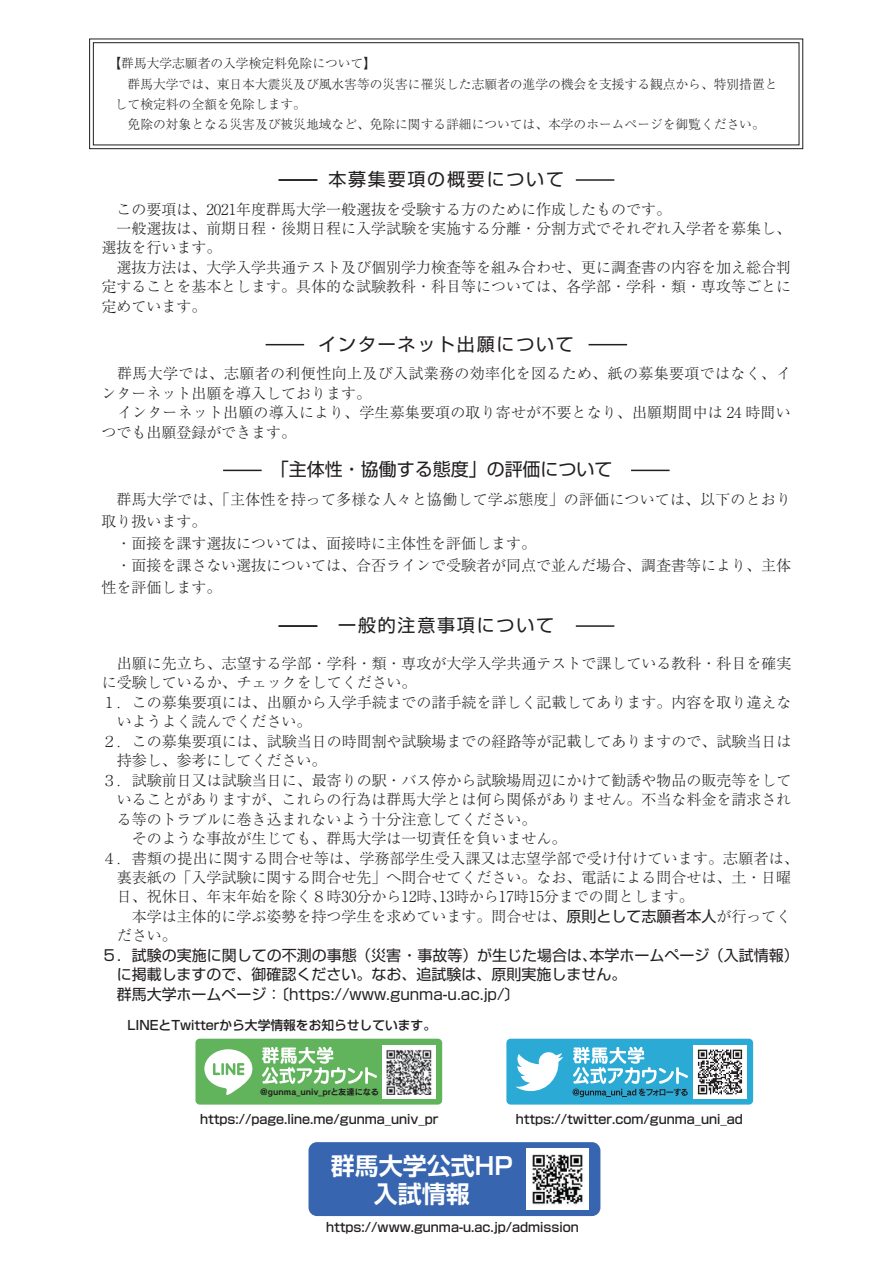
<style>
.page{position:relative;width:893px;height:1263px;background:#fff}
.page>*{position:absolute;margin:0;border:0;box-sizing:border-box;transform-origin:0 0}
.t1{font:24px/28.5px "Shin Go Pro De Bold 90 msp RKSJ H";color:#fff;text-align:center}
.t2{font:18px "Shin Go Pro Regular 90 msp RKSJ H";letter-spacing:.1em;color:#231f20}
.t3{font:18px "Shin Go Pro Regular 90 msp RKSJ H";color:#231f20}
.t4{font:15px/19.5px "Ryumin Pro Light 90 msp RKSJ H";color:#231f20}
.t5{font:15px/19.5px "Shin Go Pro Regular 90 msp RKSJ H";color:#231f20}
.t6{font:15px/19.5px "Ryumin Pro Light 90 msp RKSJ H";letter-spacing:.025em;color:#231f20}
.t7{font:12.75px/20.2px "Ryumin Pro Light 90 msp RKSJ H";color:#231f20}
.t8{font:12.75px "Shin Go Pro Medium 90 msp RKSJ H";color:#231f20}
.t9{font:8.25px "Rodin Pro B 90 msp RKSJ H";color:#221e1f}
.s1{font-family:"Shin Go Pro Regular 90 msp RKSJ H"}
</style>
<div class="page">
<hr style="left:278px;top:179px;width:39px;height:2px;background:#231f20">
<hr style="left:576px;top:179px;width:38px;height:2px;background:#231f20">
<hr style="left:279px;top:179px;width:39px;height:2px;background:#231f20">
<hr style="left:266px;top:344px;width:38px;height:1px;background:#231f20">
<hr style="left:588px;top:344px;width:39px;height:1px;background:#231f20">
<hr style="left:223px;top:470px;width:39px;height:1px;background:#231f20">
<hr style="left:631px;top:470px;width:38px;height:1px;background:#231f20">
<hr style="left:278px;top:625px;width:39px;height:2px;background:#231f20">
<hr style="left:576px;top:625px;width:38px;height:2px;background:#231f20">
<hr style="left:279px;top:625px;width:39px;height:2px;background:#231f20">
<div style="left:506px;top:1039px;width:247px;height:66px;background:#2caad6;border-radius:4px"></div>
<div style="left:195px;top:1039px;width:247px;height:66px;background:#61b45c;border-radius:4px"></div>
<svg style="left:204px;top:1049px;width:48px;height:46px"></svg>
<svg style="left:262px;top:1047px;width:115px;height:37px"></svg>
<div style="left:383px;top:1045px;width:53px;height:53px;background:#fff"></div>
<svg style="left:573px;top:1047px;width:115px;height:50px"></svg>
<div style="left:693px;top:1045px;width:54px;height:53px;background:#fff"></div>
<svg style="left:515px;top:1052px;width:48px;height:39px"></svg>
<img style="left:387px;top:1050px;width:45px;height:44px">
<svg style="left:89px;top:38px;width:714px;height:111px"></svg>
<img style="left:697px;top:1049px;width:46px;height:46px">
<div style="left:308px;top:1142px;width:292px;height:74px;background:#3865b0;border-radius:8px"></div>
<img style="left:527px;top:1148px;width:61px;height:62px">
<p class="t7" style="left:115px;top:55px;width:664px;text-indent:-6px">【群馬大学志願者の入学検定料免除について】<br>　群馬大学では、東日本大震災及び風水害等の災害に罹災した志願者の進学の機会を支援する観点から、特別措置として検定料の全額を免除します。<br>　免除の対象となる災害及び被災地域など、免除に関する詳細については、本学のホームページを御覧ください。</p>
<p class="t2" style="left:328px;top:173px;width:237px">本募集要項の概要について</p>
<p class="t4" style="left:101px;top:201px;width:691px">　この要項は、2021年度群馬大学一般選抜を受験する方のために作成したものです。<br>　一般選抜は、前期日程・後期日程に入学試験を実施する分離・分割方式でそれぞれ入学者を募集し、選抜を行います。<br>　選抜方法は、大学入学共通テスト及び個別学力検査等を組み合わせ、更に調査書の内容を加え総合判定することを基本とします。具体的な試験教科・科目等については、各学部・学科・類・専攻等ごとに定めています。</p>
<p class="t2" style="left:318px;top:337px;width:257px">インターネット出願について</p>
<p class="t6" style="left:101px;top:366px;width:691px;text-indent:16px">群馬大学では、志願者の利便性向上及び入試業務の効率化を図るため、紙の募集要項ではなく、インターネット出願を導入しております。</p>
<p class="t4" style="left:101px;top:405px;width:691px;text-indent:16px">インターネット出願の導入により、学生募集要項の取り寄せが不要となり、出願期間中は 24 時間いつでも出願登録ができます。</p>
<p class="t3" style="left:271px;top:463px;width:343px">「主体性・協働する態度」の評価について</p>
<p class="t4" style="left:101px;top:490px;width:691px;line-height:22px">　群馬大学では、「主体性を持って多様な人々と協働して学ぶ態度」の評価については、以下のとおり取り扱います。<br>　・面接を課す選抜については、面接時に主体性を評価します。<br>　・面接を課さない選抜については、合否ラインで受験者が同点で並んだ場合、調査書等により、主体性を評価します。</p>
<p class="t2" style="left:338px;top:619px;width:217px">一般的注意事項について</p>
<p class="t4" style="left:102px;top:655px;width:691px">　出願に先立ち、志望する学部・学科・類・専攻が大学入学共通テストで課している教科・科目を確実</p>
<p class="t4" style="left:102px;top:675px;width:316px">に受験しているか、チェックをしてください。</p>
<p class="t4" style="left:102px;top:694px;width:691px">１．この募集要項には、出願から入学手続までの諸手続を詳しく記載してあります。内容を取り違えな</p>
<p class="t4" style="left:117px;top:714px;width:196px">いようよく読んでください。</p>
<p class="t4" style="left:102px;top:733px;width:691px">２．この募集要項には、試験当日の時間割や試験場までの経路等が記載してありますので、試験当日は</p>
<p class="t4" style="left:117px;top:753px;width:211px">持参し、参考にしてください。</p>
<p class="t4" style="left:102px;top:772px;width:691px">３．試験前日又は試験当日に、最寄りの駅・バス停から試験場周辺にかけて勧誘や物品の販売等をして</p>
<p class="t4" style="left:117px;top:792px;width:676px">いることがありますが、これらの行為は群馬大学とは何ら関係がありません。不当な料金を請求され</p>
<p class="t4" style="left:117px;top:811px;width:421px">る等のトラブルに巻き込まれないよう十分注意してください。</p>
<p class="t4" style="left:117px;top:831px;width:451px">　そのような事故が生じても、群馬大学は一切責任を負いません。</p>
<p class="t4" style="left:102px;top:850px;width:698px">４．書類の提出に関する問合せ等は、学務部学生受入課又は志望学部で受け付けています。志願者は、</p>
<p class="t4" style="left:117px;top:870px;width:676px">裏表紙の「入学試験に関する問合せ先」へ問合せてください。なお、電話による問合せは、土・日曜</p>
<p class="t4" style="left:117px;top:889px;width:579px">日、祝休日、年末年始を除く８時30分から12時、13時から17時15分までの間とします。</p>
<p class="t4" style="left:117px;top:909px;width:676px">　本学は主体的に学ぶ姿勢を持つ学生を求めています。問合せは、<span class="s1">原則として志願者本人</span>が行ってく</p>
<p class="t4" style="left:117px;top:928px;width:61px">ださい。</p>
<p class="t5" style="left:117px;top:948px;width:684px;text-indent:-15px">５．試験の実施に関しての不測の事態（災害 ・ 事故等）が生じた場合は、本学ホームページ（入試情報）に掲載しますので、御確認ください。なお、追試験は、原則実施しません。<br>群馬大学ホームページ：〔https://www.gunma-u.ac.jp/〕</p>
<p class="t8" style="left:127px;top:1021px;width:310px">LINEとTwitterから大学情報をお知らせしています。</p>
<p class="t9" style="left:260px;top:1089px;width:121px">＠gunma_univ_prと友達になる</p>
<p class="t8" style="left:200px;top:1114px;width:240px">https://page.line.me/gunma_univ_pr</p>
<p class="t8" style="left:516px;top:1114px;width:229px">https://twitter.com/gunma_uni_ad</p>
<h1 class="t1" style="left:331px;top:1155px;width:183px">群馬大学公式HP入試情報</h1>
<p class="t8" style="left:326px;top:1222px;width:254px">https://www.gunma-u.ac.jp/admission</p>
</div>
